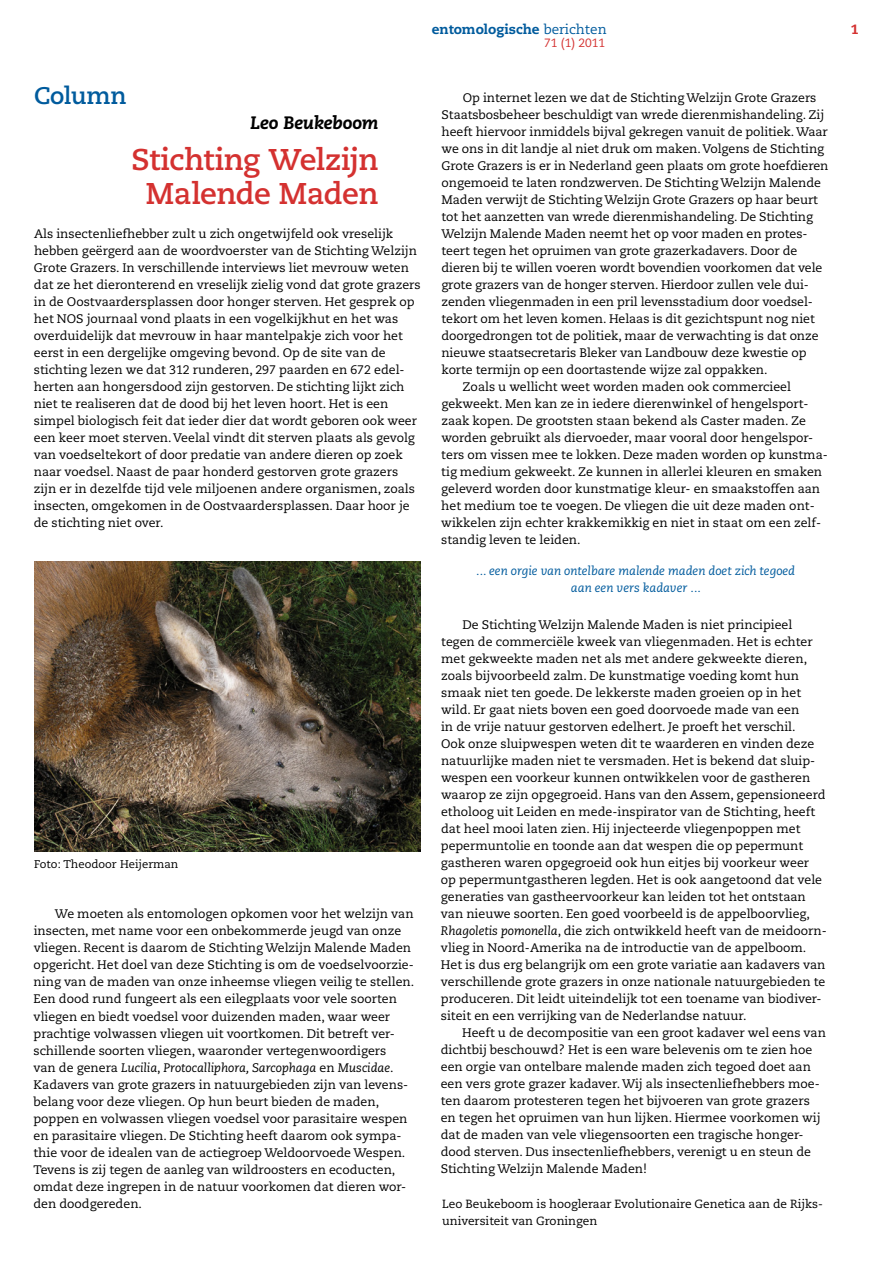
<style>
.page{position:relative;width:893px;height:1263px;background:#fff}
.page>*{position:absolute;margin:0;border:0;box-sizing:border-box;transform-origin:0 0}
.t1{font:700 30px/34px "Caecilia LT Std";letter-spacing:-.015em;color:#d43130;text-align:center}
.t2{font:700 24px "Caecilia LT Std";letter-spacing:-.01em;color:#005b9d}
.t3{font:italic 800 18px "Caecilia LT Std";letter-spacing:-.005em;color:#000}
.t4{font:800 13.5px "Caecilia LT Std";color:#005b9d}
.t5{font:800 13.5px "Caecilia LT Std";color:#d43130}
.t6{font:12.3px/17px "Caecilia LT Std";color:#000}
.t7{font:italic 12.3px/17px "Caecilia LT Std";color:#005b9d;text-align:center}
.t8{font:12px "Caecilia LT Std";color:#d43130}
.t9{font:11.85px/17px "Caecilia LT Std";color:#000}
.t10{font:11.25px "Caecilia LT Std";color:#000}
.s1{font-weight:400}
.s2{font-style:italic}
</style>
<div class="page">
<img style="left:34px;top:561px;width:387px;height:290px">
<p class="t4" style="left:432px;top:21px;width:177px">entomologische <span class="s1">berichten</span></p>
<p class="t5" style="left:851px;top:21px;width:9px">1</p>
<p class="t8" style="left:544px;top:36px;width:62px">71 (1) 2011</p>
<h2 class="t2" style="left:34px;top:81px;width:94px">Column</h2>
<h3 class="t3" style="left:250px;top:112px;width:130px">Leo Beukeboom</h3>
<h1 class="t1" style="left:131px;top:143px;width:249px">Stichting Welzijn<br>Malende Maden</h1>
<p class="t6" style="left:34px;top:226px;width:388px">Als insectenliefhebber zult u zich ongetwijfeld ook vreselijk hebben geërgerd aan de woordvoerster van de Stichting Welzijn Grote Grazers. In verschillende interviews liet mevrouw weten dat ze het dieronterend en vreselijk zielig vond dat grote grazers in de Oostvaardersplassen door honger sterven. Het gesprek op het NOS journaal vond plaats in een vogelkijkhut en het was overduidelijk dat mevrouw in haar mantelpakje zich voor het eerst in een dergelijke omgeving bevond. Op de site van de stichting lezen we dat 312 runderen, 297 paarden en 672 edel&shy;herten aan hongersdood zijn gestorven. De stichting lijkt zich niet te realiseren dat de dood bij het leven hoort. Het is een simpel biologisch feit dat ieder dier dat wordt geboren ook weer een keer moet sterven.Veelal vindt dit sterven plaats als gevolg van voedseltekort of door predatie van andere dieren op zoek naar voedsel. Naast de paar honderd gestorven grote grazers zijn er in dezelfde tijd vele miljoenen andere organismen, zoals insecten, omgekomen in de Oostvaardersplassen. Daar hoor je de stichting niet over.</p>
<p class="t10" style="left:34px;top:858px;width:146px">Foto: Theodoor Heijerman</p>
<p class="t6" style="left:33px;top:906px;width:382px;text-indent:22px">We moeten als entomologen opkomen voor het welzijn van insecten, met name voor een onbekommerde jeugd van onze vliegen. Recent is daarom de Stichting Welzijn Malende Maden opgericht. Het doel van deze Stichting is om de voedselvoorzie&shy;ning van de maden van onze inheemse vliegen veilig te stellen.<br>Een dood rund fungeert als een eilegplaats voor vele soorten vliegen en biedt voedsel voor duizenden maden, waar weer prachtige volwassen vliegen uit voortkomen. Dit betreft ver&shy;schillende soorten vliegen, waaronder vertegenwoordigers<br>van de genera <span class="s2">Lucilia</span>, <span class="s2">Protocalliphora, Sarcophaga</span> en <span class="s2">Muscidae</span>.<br>Kadavers van grote grazers in natuurgebieden zijn van levens&shy;belang voor deze vliegen. Op hun beurt bieden de maden, poppen en volwassen vliegen voedsel voor parasitaire wespen en parasitaire vliegen. De Stichting heeft daarom ook sympa&shy;thie voor de idealen van de actiegroep Weldoorvoede Wespen.<br>Tevens is zij tegen de aanleg van wildroosters en ecoducten, omdat deze ingrepen in de natuur voorkomen dat dieren wor&shy;den doodgereden.</p>
<p class="t6" style="left:463px;top:89px;width:355px">Op internet lezen we dat de Stichting Welzijn Grote Grazers</p>
<p class="t6" style="left:442px;top:106px;width:384px">Staatsbosbeheer beschuldigt van wrede dierenmishandeling. Zij</p>
<p class="t6" style="left:442px;top:123px;width:388px">heeft hiervoor inmiddels bijval gekregen vanuit de politiek.Waar</p>
<p class="t6" style="left:442px;top:140px;width:384px">we ons in dit landje al niet druk om maken.Volgens de Stichting</p>
<p class="t6" style="left:442px;top:157px;width:388px">Grote Grazers is er in Nederland geen plaats om grote hoefdieren</p>
<p class="t6" style="left:442px;top:174px;width:381px">ongemoeid te laten rondzwerven. De Stichting Welzijn Malende</p>
<p class="t6" style="left:442px;top:191px;width:378px">Maden verwijt de Stichting Welzijn Grote Grazers op haar beurt</p>
<p class="t6" style="left:441px;top:208px;width:373px">tot het aanzetten van wrede dierenmishandeling. De Stichting</p>
<p class="t6" style="left:441px;top:225px;width:367px">Welzijn Malende Maden neemt het op voor maden en protes-</p>
<p class="t6" style="left:441px;top:242px;width:357px">teert tegen het opruimen van grote grazerkadavers. Door de</p>
<p class="t6" style="left:441px;top:259px;width:382px">dieren bij te willen voeren wordt bovendien voorkomen dat vele</p>
<p class="t6" style="left:441px;top:276px;width:369px">grote grazers van de honger sterven. Hierdoor zullen vele dui-</p>
<p class="t6" style="left:441px;top:293px;width:373px">zenden vliegenmaden in een pril levensstadium door voedsel-</p>
<p class="t6" style="left:441px;top:310px;width:375px">tekort om het leven komen. Helaas is dit gezichtspunt nog niet</p>
<p class="t6" style="left:441px;top:327px;width:379px">doorgedrongen tot de politiek, maar de verwachting is dat onze</p>
<p class="t6" style="left:441px;top:344px;width:367px">nieuwe staatsecretaris Bleker van Landbouw deze kwestie op</p>
<p class="t6" style="left:441px;top:361px;width:328px">korte termijn op een doortastende wijze zal oppakken.</p>
<p class="t6" style="left:463px;top:378px;width:330px">Zoals u wellicht weet worden maden ook commercieel</p>
<p class="t6" style="left:441px;top:395px;width:369px">gekweekt. Men kan ze in iedere dierenwinkel of hengelsport-</p>
<p class="t6" style="left:441px;top:412px;width:366px">zaak kopen. De grootsten staan bekend als Caster maden. Ze</p>
<p class="t6" style="left:441px;top:429px;width:373px">worden gebruikt als diervoeder, maar vooral door hengelspor-</p>
<p class="t6" style="left:441px;top:446px;width:388px">ters om vissen mee te lokken. Deze maden worden op kunstma-</p>
<p class="t6" style="left:441px;top:463px;width:382px">tig medium gekweekt. Ze kunnen in allerlei kleuren en smaken</p>
<p class="t6" style="left:441px;top:480px;width:380px">geleverd worden door kunstmatige kleur- en smaakstoffen aan</p>
<p class="t6" style="left:441px;top:497px;width:375px">het medium toe te voegen. De vliegen die uit deze maden ont-</p>
<p class="t6" style="left:441px;top:514px;width:381px">wikkelen zijn echter krakkemikkig en niet in staat om een zelf-</p>
<p class="t6" style="left:441px;top:531px;width:141px">standig leven te leiden.</p>
<p class="t7" style="left:476px;top:562px;width:320px">... een orgie van ontelbare malende maden doet zich tegoed aan een vers kadaver ...</p>
<p class="t6" style="left:441px;top:617px;width:387px;text-indent:22px">De Stichting Welzijn Malende Maden is niet principieel tegen de commerciële kweek van vliegenmaden. Het is echter met gekweekte maden net als met andere gekweekte dieren, zoals bijvoorbeeld zalm. De kunstmatige voeding komt hun smaak niet ten goede. De lekkerste maden groeien op in het wild. Er gaat niets boven een goed doorvoede made van een<br>in de vrije natuur gestorven edelhert. Je proeft het verschil.<br>Ook onze sluipwespen weten dit te waarderen en vinden deze natuurlijke maden niet te versmaden. Het is bekend dat sluip&shy;wespen een voorkeur kunnen ontwikkelen voor de gastheren waarop ze zijn opgegroeid. Hans van den Assem, gepensioneerd etholoog uit Leiden en mede-inspirator van de Stichting, heeft dat heel mooi laten zien. Hij injecteerde vliegenpoppen met pepermuntolie en toonde aan dat wespen die op pepermunt gastheren waren opgegroeid ook hun eitjes bij voorkeur weer op pepermuntgastheren legden. Het is ook aangetoond dat vele generaties van gastheervoorkeur kan leiden tot het ontstaan van nieuwe soorten. Een goed voorbeeld is de appelboorvlieg, <span class="s2">Rhagoletis pomonella</span>, die zich ontwikkeld heeft van de meidoorn&shy;vlieg in Noord-Amerika na de introductie van de appelboom.<br>Het is dus erg belangrijk om een grote variatie aan kadavers van verschillende grote grazers in onze nationale natuurgebieden te produceren. Dit leidt uiteindelijk tot een toename van biodiver&shy;siteit en een verrijking van de Nederlandse natuur.</p>
<p class="t6" style="left:441px;top:1025px;width:387px;text-indent:21px">Heeft u de decompositie van een groot kadaver wel eens van dichtbij beschouwd? Het is een ware belevenis om te zien hoe een orgie van ontelbare malende maden zich tegoed doet aan een vers grote grazer kadaver. Wij als insectenliefhebbers moe&shy;ten daarom protesteren tegen het bijvoeren van grote grazers en tegen het opruimen van hun lijken. Hiermee voorkomen wij dat de maden van vele vliegensoorten een tragische honger&shy;dood sterven. Dus insectenliefhebbers, verenigt u en steun de Stichting Welzijn Malende Maden!</p>
<p class="t9" style="left:442px;top:1195px;width:382px">Leo Beukeboom is hoogleraar Evolutionaire Genetica aan de Rijks&shy;universiteit van Groningen</p>
</div>
